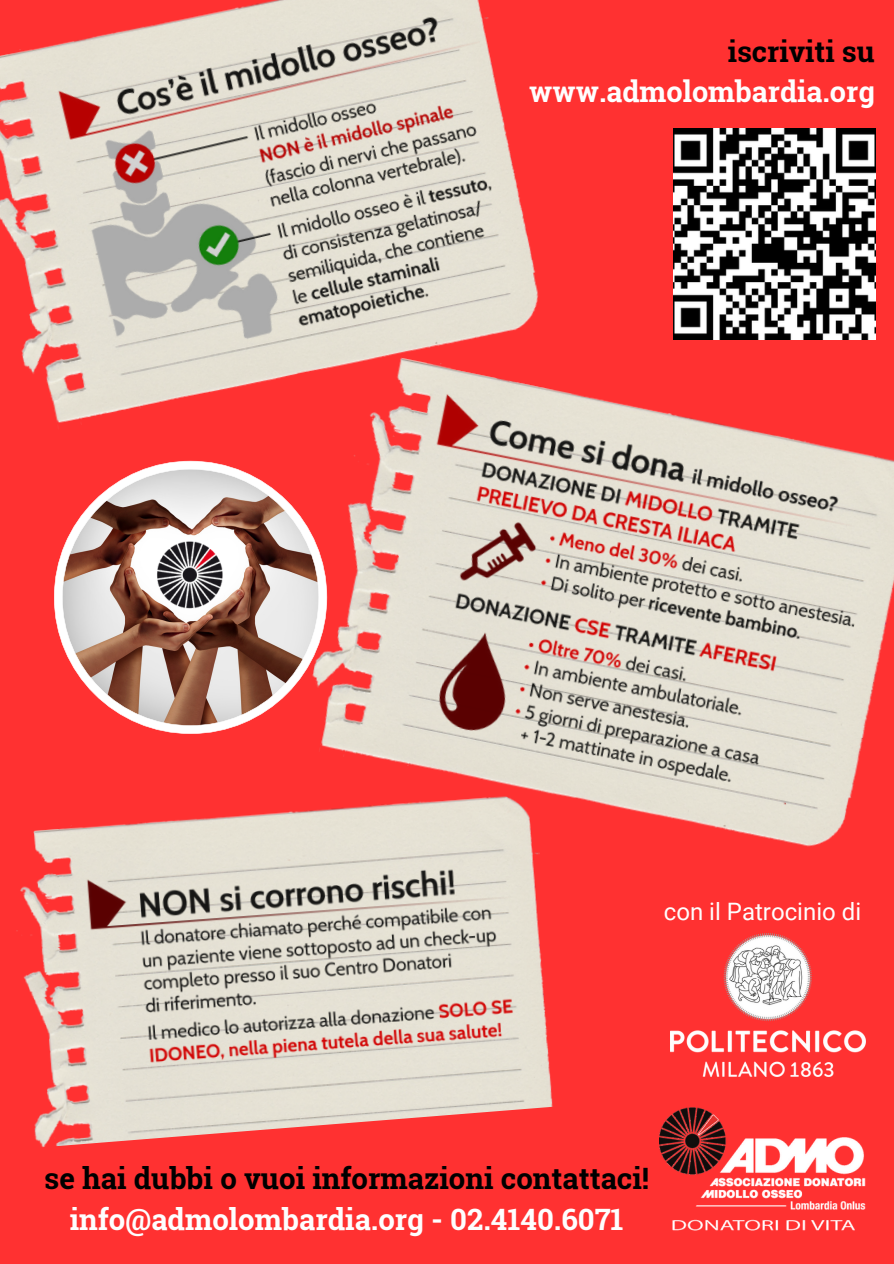
<style>
.page{position:relative;width:894px;height:1264px;background:#fff}
.page>*{position:absolute;margin:0;border:0;box-sizing:border-box;transform-origin:0 0}
.t1{font:700 29.4px/40.5px "Roboto Slab";color:#000;text-align:center}
.t2{font:700 28.95px/39.9px "Roboto Slab";color:#fefefe;text-align:right}
.t3{font:24px "Roboto";color:#fefefe}
.s1{color:#000}
.s2{color:#fefefe}
</style>
<div class="page">
<div style="left:0;top:0;width:893px;height:1263px;background:#ff3131"></div>
<svg style="left:54px;top:504px;width:199px;height:195px;background:#b3887e"></svg>
<img style="left:155px;top:540px;width:69px;height:70px">
<img style="left:707px;top:1110px;width:158px;height:121px">
<img style="left:707px;top:128px;width:167px;height:187px">
<img style="left:0;top:0;width:707px;height:504px">
<img style="left:16px;top:699px;width:691px;height:532px">
<img style="left:253px;top:315px;width:640px;height:616px">
<img style="left:670px;top:933px;width:195px;height:143px">
<p class="t2" style="left:529px;top:31px;width:347px"><span class="s1">iscriviti su </span>www.admolombardia.org</p>
<p class="t3" style="left:663px;top:897px;width:199px">con il Patrocinio di</p>
<p class="t1" style="left:44px;top:1157px;width:606px">se hai dubbi o vuoi informazioni contattaci! <span class="s2">info@admolombardia.org - 02.4140.6071</span></p>
</div>
